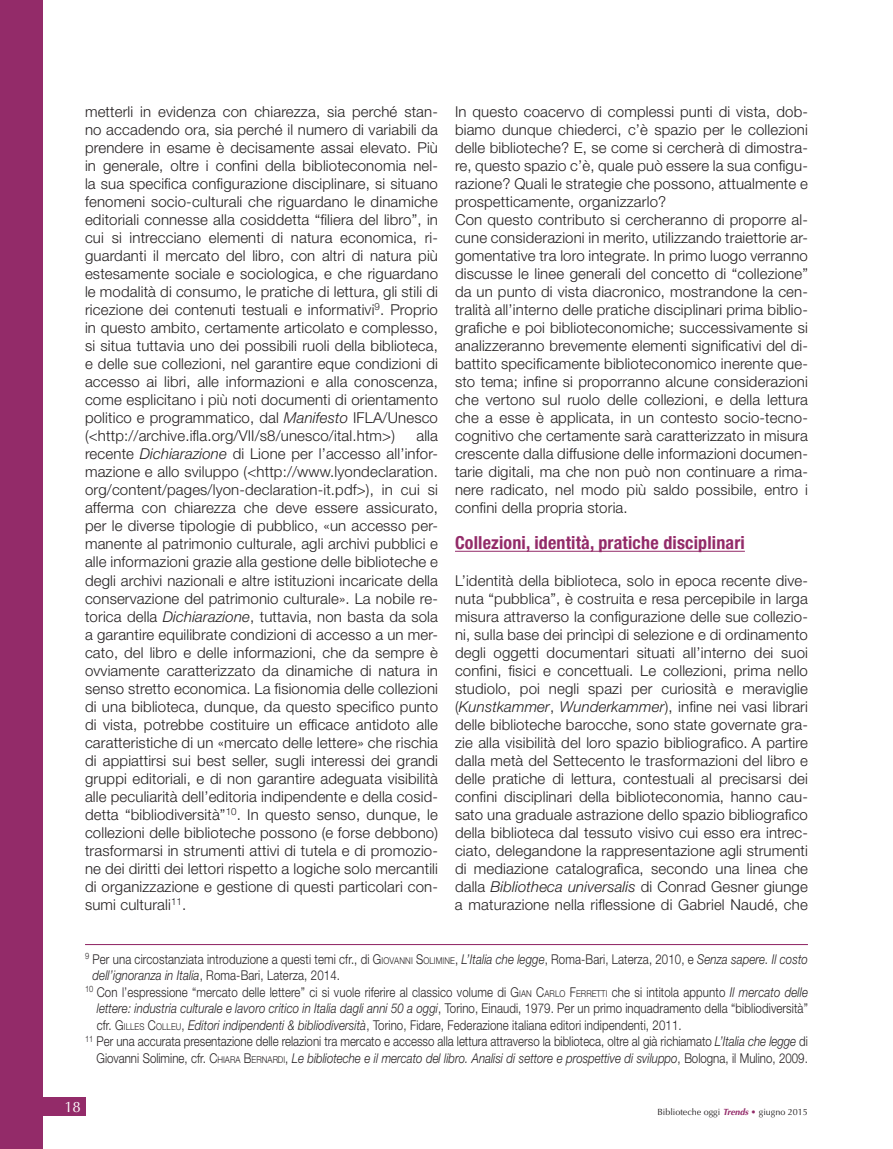
<style>
.page{position:relative;width:893px;height:1149px;background:#fff}
.page>*{position:absolute;margin:0;border:0;box-sizing:border-box;transform-origin:0 0}
.t1{font:700 condensed 18px "Helvetica Neue LT Std";letter-spacing:.01em;color:#932b69}
.t2{font:300 15px/18px "Helvetica Neue LT Std";letter-spacing:.01em;color:#231f20;text-align:justify}
.t3{font:15px "Optima";color:#fff}
.t4{font:300 13.5px "Helvetica Neue LT Std";letter-spacing:.01em;color:#231f20;scale:.85 1}
.t5{font:italic 300 13.5px "Helvetica Neue LT Std";color:#231f20;scale:.85 1}
.t6{font:9px "Optima";color:#231f20}
.s1{font-style:italic}
.s2{font-style:inherit}
.s3{font-size:9.45px}
.s4{font-style:normal}
.s5{font-style:normal;font-size:9.45px}
.s6{font-weight:700;font-style:italic;color:#932b69}
.s7{font-weight:700;color:#932b69}
</style>
<div class="page">
<div style="left:0;top:1096px;width:85px;height:18px;background:#932b69"></div>
<div style="left:0;top:0;width:43px;height:1148px;background:#932b69"></div>
<hr style="left:455px;top:550px;width:290px;height:1px;background:#932b69">
<hr style="left:85px;top:943px;width:723px;height:1px;background:#932b69">
<p class="t2" style="left:85px;top:102px;width:354px">metterli in evidenza con chiarezza, sia perché stan&shy;no accadendo ora, sia perché il numero di variabili da prendere in esame è decisamente assai elevato. Più in generale, oltre i confini della biblioteconomia nel&shy;la sua specifica configurazione disciplinare, si situano fenomeni socio-culturali che riguardano le dinamiche editoriali connesse alla cosiddetta “filiera del libro”, in cui si intrecciano elementi di natura economica, ri&shy;guardanti il mercato del libro, con altri di natura più estesamente sociale e sociologica, e che riguardano le modalità di consumo, le pratiche di lettura, gli stili di ricezione dei contenuti testuali e informativi<sup>9</sup>. Proprio in questo ambito, certamente articolato e complesso, si situa tuttavia uno dei possibili ruoli della biblioteca, e delle sue collezioni, nel garantire eque condizioni di accesso ai libri, alle informazioni e alla conoscenza, come esplicitano i più noti documenti di orientamento politico e programmatico, dal <span class="s1">Manifesto</span> IFLA/Unesco (&lt;http://archive.ifla.org/VII/s8/unesco/ital.htm&gt;)</p>
<p class="t2" style="left:85px;top:426px;width:354px;text-indent:331px">alla recente <span class="s1">Dichiarazione</span> di Lione per l’accesso all’infor&shy;mazione e allo sviluppo (&lt;http://www.lyondeclaration. org/content/pages/lyon-declaration-it.pdf&gt;), in cui si afferma con chiarezza che deve essere assicurato, per le diverse tipologie di pubblico, «un accesso per&shy;manente al patrimonio culturale, agli archivi pubblici e alle informazioni grazie alla gestione delle biblioteche e degli archivi nazionali e altre istituzioni incaricate della conservazione del patrimonio culturale». La nobile re&shy;torica della <span class="s1">Dichiarazione</span>, tuttavia, non basta da sola a garantire equilibrate condizioni di accesso a un mer&shy;cato, del libro e delle informazioni, che da sempre è ovviamente caratterizzato da dinamiche di natura in senso stretto economica. La fisionomia delle collezioni di una biblioteca, dunque, da questo specifico punto di vista, potrebbe costituire un efficace antidoto alle caratteristiche di un «mercato delle lettere» che rischia di appiattirsi sui best seller, sugli interessi dei grandi gruppi editoriali, e di non garantire adeguata visibilità alle peculiarità dell’editoria indipendente e della cosid&shy;detta “bibliodiversità”<sup>10</sup>. In questo senso, dunque, le collezioni delle biblioteche possono (e forse debbono) trasformarsi in strumenti attivi di tutela e di promozio&shy;ne dei diritti dei lettori rispetto a logiche solo mercantili di organizzazione e gestione di questi particolari con&shy;sumi culturali<sup>11</sup>.</p>
<p class="t2" style="left:455px;top:102px;width:354px;text-align:left">In questo coacervo di complessi punti di vista, dob&shy;biamo dunque chiederci, c’è spazio per le collezioni delle biblioteche? E, se come si cercherà di dimostra&shy;re, questo spazio c’è, quale può essere la sua configu&shy;razione? Quali le strategie che possono, attualmente e prospetticamente, organizzarlo?<br>Con questo contributo si cercheranno di proporre al&shy;cune considerazioni in merito, utilizzando traiettorie ar&shy;gomentative tra loro integrate. In primo luogo verranno discusse le linee generali del concetto di “collezione” da un punto di vista diacronico, mostrandone la cen&shy;tralità all’interno delle pratiche disciplinari prima biblio&shy;grafiche e poi biblioteconomiche; successivamente si analizzeranno brevemente elementi significativi del di&shy;battito specificamente biblioteconomico inerente que&shy;sto tema; infine si proporranno alcune considerazioni che vertono sul ruolo delle collezioni, e della lettura che a esse è applicata, in un contesto socio-tecno&shy;cognitivo che certamente sarà caratterizzato in misura crescente dalla diffusione delle informazioni documen&shy;tarie digitali, ma che non può non continuare a rima&shy;nere radicato, nel modo più saldo possibile, entro i confini della propria storia.</p>
<p class="t1" style="left:455px;top:532px;width:291px">Collezioni, identità, pratiche disciplinari</p>
<p class="t2" style="left:455px;top:570px;width:354px">L’identità della biblioteca, solo in epoca recente dive&shy;nuta “pubblica”, è costruita e resa percepibile in larga misura attraverso la configurazione delle sue collezio&shy;ni, sulla base dei princìpi di selezione e di ordinamento degli oggetti documentari situati all’interno dei suoi confini, fisici e concettuali. Le collezioni, prima nello studiolo, poi negli spazi per curiosità e meraviglie (<span class="s1">Kunstkammer</span>, <span class="s1">Wunderkammer</span>), infine nei vasi librari delle biblioteche barocche, sono state governate gra&shy;zie alla visibilità del loro spazio bibliografico. A partire dalla metà del Settecento le trasformazioni del libro e delle pratiche di lettura, contestuali al precisarsi dei confini disciplinari della biblioteconomia, hanno cau&shy;sato una graduale astrazione dello spazio bibliografico della biblioteca dal tessuto visivo cui esso era intrec&shy;ciato, delegandone la rappresentazione agli strumenti di mediazione catalografica, secondo una linea che dalla <span class="s1">Bibliotheca universalis</span> di Conrad Gesner giunge a maturazione nella riflessione di Gabriel Naudé, che</p>
<p class="t4" style="left:85px;top:950px;width:852px"><sup>9</sup> Per una circostanziata introduzione a questi temi cfr., di <span class="s2">G</span><span class="s3">IOVANNI</span> <span class="s2">S</span><span class="s3">OLIMINE</span>, <span class="s1">L’Italia che legge</span>, Roma-Bari, Laterza, 2010, e <span class="s1">Senza sapere. Il costo</span></p>
<p class="t4" style="left:93px;top:966px;width:293px"><span class="s1">dell’ignoranza in Italia</span>, Roma-Bari, Laterza, 2014.</p>
<p class="t4" style="left:85px;top:983px;width:852px"><sup>10</sup> Con l’espressione “mercato delle lettere” ci si vuole riferire al classico volume di <span class="s2">G</span><span class="s3">IAN</span> <span class="s2">C</span><span class="s3">ARLO</span> <span class="s2">F</span><span class="s3">ERRETTI</span> che si intitola appunto <span class="s1">Il mercato delle</span></p>
<p class="t4" style="left:97px;top:999px;width:838px"><span class="s1">lettere: industria culturale e lavoro critico in Italia dagli anni 50 a oggi</span>, Torino, Einaudi, 1979. Per un primo inquadramento della “bibliodiversità”</p>
<p class="t4" style="left:97px;top:1016px;width:690px">cfr. <span class="s2">G</span><span class="s3">ILLES</span> <span class="s2">C</span><span class="s3">OLLEU</span>, <span class="s1">Editori indipendenti &amp; bibliodiversità</span>, Torino, Fidare, Federazione italiana editori indipendenti, 2011.</p>
<p class="t4" style="left:85px;top:1032px;width:852px"><sup>11</sup> Per una accurata presentazione delle relazioni tra mercato e accesso alla lettura attraverso la biblioteca, oltre al già richiamato <span class="s1">L’Italia che legge</span> di</p>
<p class="t5" style="left:97px;top:1049px;width:838px"><span class="s4">Giovanni Solimine, cfr.</span> <span class="s4">C</span><span class="s5">HIARA</span> <span class="s4">B</span> <span class="s5">ERNARDI</span><span class="s4">,</span> Le biblioteche e il mercato del libro. Analisi di settore e prospettive di sviluppo<span class="s4">, Bologna, il Mulino, 2009.</span></p>
<p class="t3" style="left:65px;top:1097px;width:18px">18</p>
<p class="t6" style="left:657px;top:1106px;width:152px">Biblioteche oggi <span class="s6">Trends</span> <span class="s7">•</span> giugno 2015</p>
</div>
